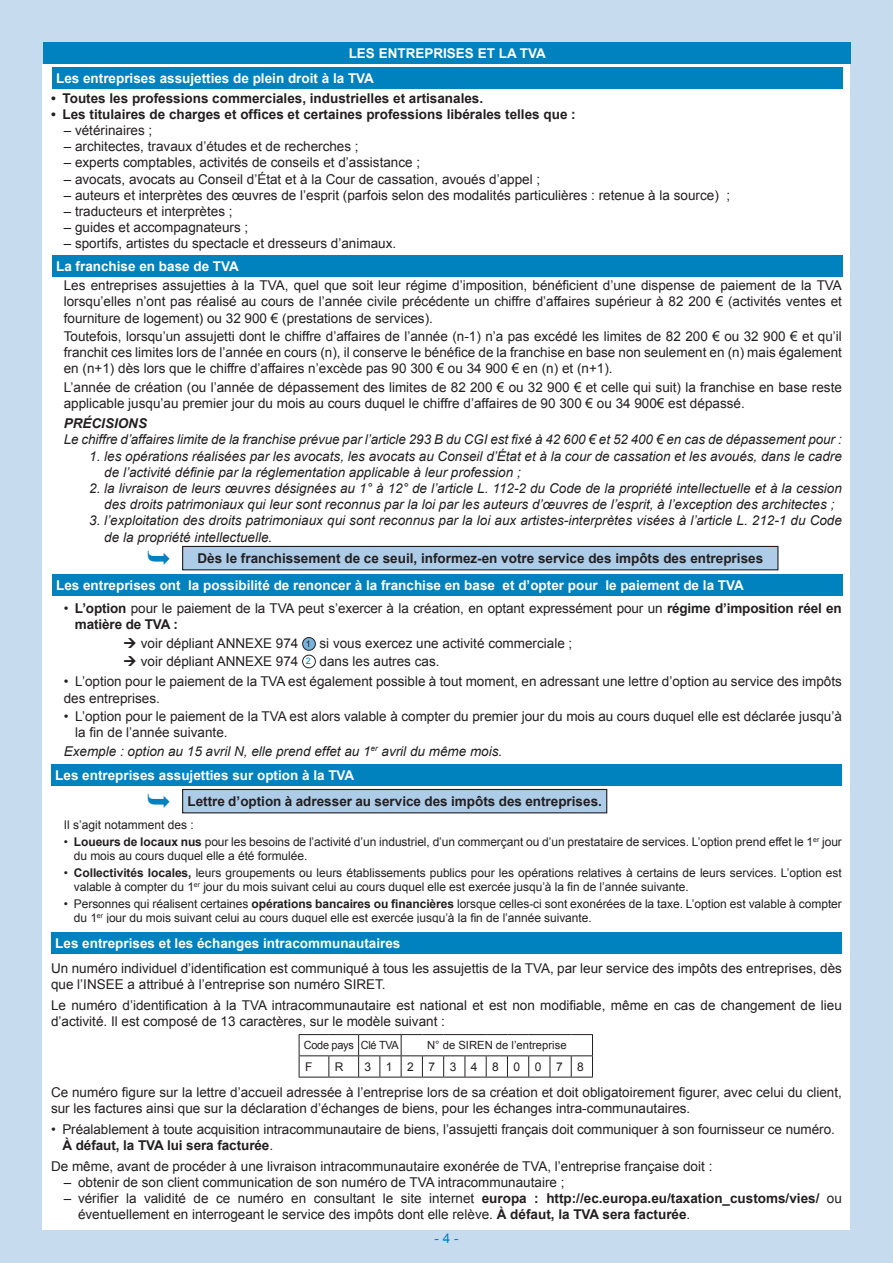
<style>
.page{position:relative;width:893px;height:1263px;background:#c6dbee}
.page>*{position:absolute;margin:0;border:0;box-sizing:border-box;transform-origin:0 0}
.t1{font:13.5px/16.2px "Arial";color:#231f20}
.t2{font:italic 13.5px/16.2px "Arial";color:#231f20}
.t3{font:700 13.5px "Arial";color:#231f20}
.t4{font:700 13.5px "Arial";color:#fff}
.t5{font:700 13.5px "Arial";color:#fff}
.t6{font:italic 700 13.5px "Arial";color:#231f20}
.t7{font:13.5px "Arial";color:#0082bf}
.t8{font:12px/14.4px "Arial";letter-spacing:-.005em;color:#231f20}
.t9{font:12px "Arial";letter-spacing:1.215em;color:#231f20}
.t10{font:11.25px "Arial";color:#231f20}
.t11{font:11.25px "Arial";letter-spacing:-.025em;color:#231f20}
.s1{font-weight:700}
.s2{font-size:9px}
.s3{font-size:9px;color:#0082bf}
</style>
<div class="page">
<div style="left:43px;top:43px;width:808px;height:21px;background:#0082bf"></div>
<div style="left:43px;top:64px;width:807px;height:867px;background:#fff"></div>
<div style="left:303px;top:637px;width:12px;height:13px;background:#79b2da;border-radius:50%"></div>
<div style="left:302px;top:637px;width:14px;height:14px;border:1px solid #231f20;border-radius:50%"></div>
<div style="left:302px;top:655px;width:14px;height:13px;border:1px solid #231f20;border-radius:50%"></div>
<div style="left:52px;top:68px;width:791px;height:21px;background:#0082bf"></div>
<div style="left:52px;top:255px;width:791px;height:21px;background:#0082bf"></div>
<div style="left:183px;top:546px;width:595px;height:24px;background:#adcce7"></div>
<div style="left:182px;top:546px;width:596px;height:24px;border:1px solid #231f20"></div>
<div style="left:52px;top:574px;width:791px;height:21px;background:#0082bf"></div>
<div style="left:51px;top:764px;width:791px;height:22px;background:#0082bf"></div>
<div style="left:183px;top:789px;width:424px;height:24px;background:#adcce7"></div>
<div style="left:182px;top:789px;width:425px;height:24px;border:1px solid #231f20"></div>
<div style="left:43px;top:924px;width:807px;height:306px;background:#fff"></div>
<div style="left:51px;top:932px;width:791px;height:22px;background:#0082bf"></div>
<hr style="left:299px;top:1034px;width:30px;height:1px;background:#231f20">
<hr style="left:329px;top:1034px;width:30px;height:1px;background:#231f20">
<hr style="left:299px;top:1055px;width:30px;height:1px;background:#231f20">
<svg style="left:299px;top:1035px;width:1px;height:42px"></svg>
<hr style="left:329px;top:1055px;width:30px;height:1px;background:#231f20">
<svg style="left:328px;top:1056px;width:1px;height:21px"></svg>
<hr style="left:299px;top:1077px;width:30px;height:1px;background:#231f20">
<hr style="left:329px;top:1077px;width:30px;height:1px;background:#231f20">
<svg style="left:358px;top:1034px;width:235px;height:44px"></svg>
<p class="t5" style="left:349px;top:44px;width:199px">LES ENTREPRISES ET LA TVA</p>
<p class="t3" style="left:51px;top:89px;width:434px">• Toutes les professions commerciales, industrielles et artisanales.</p>
<p class="t3" style="left:51px;top:105px;width:526px">• Les titulaires de charges et offices et certaines professions libérales telles que :</p>
<p class="t1" style="left:64px;top:122px;width:90px">– vétérinaires ;</p>
<p class="t1" style="left:64px;top:138px;width:296px">– architectes, travaux d’études et de recherches ;</p>
<p class="t1" style="left:64px;top:155px;width:358px">– experts comptables, activités de conseils et d’assistance ;</p>
<p class="t1" style="left:64px;top:171px;width:478px">– avocats, avocats au Conseil d’État et à la Cour de cassation, avoués d’appel ;</p>
<p class="t1" style="left:64px;top:187px;width:668px">– auteurs et interprètes des œuvres de l’esprit (parfois selon des modalités particulières : retenue à la source) ;</p>
<p class="t1" style="left:64px;top:203px;width:170px">– traducteurs et interprètes ;</p>
<p class="t1" style="left:64px;top:219px;width:186px">– guides et accompagnateurs ;</p>
<p class="t1" style="left:64px;top:236px;width:334px">– sportifs, artistes du spectacle et dresseurs d’animaux.</p>
<p class="t1" style="left:64px;top:277px;width:780px;text-align:justify">Les entreprises assujetties à la TVA, quel que soit leur régime d’imposition, bénéficient d’une dispense de paiement de la TVA lorsqu’elles n’ont pas réalisé au cours de l’année civile précédente un chiffre d’affaires supérieur à 82 200 € (activités ventes et fourniture de logement) ou 32 900 € (prestations de services).</p>
<p class="t1" style="left:64px;top:328px;width:780px;text-align:justify">Toutefois, lorsqu’un assujetti dont le chiffre d’affaires de l’année (n-1) n’a pas excédé les limites de 82 200 € ou 32 900 € et qu’il franchit ces limites lors de l’année en cours (n), il conserve le bénéfice de la franchise en base non seulement en (n) mais également en (n+1) dès lors que le chiffre d’affaires n’excède pas 90 300 € ou 34 900 € en (n) et (n+1).</p>
<p class="t1" style="left:64px;top:379px;width:780px">L’année de création (ou l’année de dépassement des limites de 82 200 € ou 32 900 € et celle qui suit) la franchise en base reste applicable jusqu’au premier jour du mois au cours duquel le chiffre d’affaires de 90 300 € ou 34 900€ est dépassé.</p>
<p class="t6" style="left:64px;top:414px;width:85px">PRÉCISIONS</p>
<p class="t2" style="left:64px;top:432px;width:779px">Le chiffre d’affaires limite de la franchise prévue par l’article 293 B du CGI est fixé à 42 600 € et 52 400 € en cas de dépassement pour :</p>
<p class="t2" style="left:104px;top:448px;width:739px;text-indent:-15px">1. les opérations réalisées par les avocats, les avocats au Conseil d’État et à la cour de cassation et les avoués, dans le cadre de l’activité définie par la réglementation applicable à leur profession ;</p>
<p class="t2" style="left:89px;top:480px;width:754px;text-align:center">2. la livraison de leurs œuvres désignées au 1° à 12° de l’article L. 112-2 du Code de la propriété intellectuelle et à la cession des droits patrimoniaux qui leur sont reconnus par la loi par les auteurs d’œuvres de l’esprit, à l’exception des architectes ;</p>
<p class="t2" style="left:104px;top:513px;width:739px;text-indent:-15px">3. l’exploitation des droits patrimoniaux qui sont reconnus par la loi aux artistes-interprètes visées à l’article L. 212-1 du Code de la propriété intellectuelle.</p>
<p class="t4" style="left:56px;top:70px;width:319px">Les entreprises assujetties de plein droit à la TVA</p>
<p class="t4" style="left:56px;top:257px;width:184px">La franchise en base de TVA</p>
<p class="t3" style="left:197px;top:549px;width:567px">Dès le franchissement de ce seuil, informez-en votre service des impôts des entreprises</p>
<p class="t4" style="left:56px;top:576px;width:689px">Les entreprises ont la possibilité de renoncer à la franchise en base et d’opter pour le paiement de la TVA</p>
<p class="t1" style="left:75px;top:600px;width:768px;text-indent:-11px">• <span class="s1">L’option</span> pour le paiement de la TVA peut s’exercer à la création, en optant expressément pour un <span class="s1">régime d’imposition réel en matière de TVA :</span></p>
<p class="t1" style="left:141px;top:634px;width:433px;line-height:18.3px">voir dépliant ANNEXE 974 <span class="s2">1</span> si vous exercez une activité commerciale ; voir dépliant ANNEXE 974 <span class="s3">2</span> dans les autres cas.</p>
<p class="t1" style="left:64px;top:674px;width:780px">• L’option pour le paiement de la TVA est également possible à tout moment, en adressant une lettre d’option au service des impôts des entreprises.</p>
<p class="t1" style="left:75px;top:708px;width:768px;text-indent:-11px">• L’option pour le paiement de la TVA est alors valable à compter du premier jour du mois au cours duquel elle est déclarée jusqu’à la fin de l’année suivante.</p>
<p class="t2" style="left:64px;top:743px;width:440px">Exemple : option au 15 avril N, elle prend effet au 1<sup>er</sup> avril du même mois.</p>
<p class="t4" style="left:55px;top:766px;width:301px">Les entreprises assujetties sur option à la TVA</p>
<p class="t3" style="left:187px;top:792px;width:416px">Lettre d’option à adresser au service des impôts des entreprises.</p>
<p class="t8" style="left:64px;top:818px;width:132px">Il s’agit notamment des :</p>
<p class="t8" style="left:74px;top:835px;width:770px;text-indent:-10px">• <span class="s1">Loueurs de locaux nus</span> pour les besoins de l’activité d’un industriel, d’un commerçant ou d’un prestataire de services. L’option prend effet le 1<sup>er</sup> jour du mois au cours duquel elle a été formulée.</p>
<p class="t8" style="left:74px;top:866px;width:769px;text-indent:-10px">• <span class="s1">Collectivités locales,</span> leurs groupements ou leurs établissements publics pour les opérations relatives à certains de leurs services. L’option est valable à compter du 1<sup>er</sup> jour du mois suivant celui au cours duquel elle est exercée jusqu’à la fin de l’année suivante.</p>
<p class="t8" style="left:74px;top:896px;width:769px;text-indent:-10px">• Personnes qui réalisent certaines <span class="s1">opérations bancaires ou financières</span> lorsque celles-ci sont exonérées de la taxe. L’option est valable à compter du 1<sup>er</sup> jour du mois suivant celui au cours duquel elle est exercée jusqu’à la fin de l’année suivante.</p>
<p class="t4" style="left:55px;top:934px;width:347px">Les entreprises et les échanges intracommunautaires</p>
<p class="t1" style="left:51px;top:960px;width:792px">Un numéro individuel d’identification est communiqué à tous les assujettis de la TVA, par leur service des impôts des entreprises, dès que l’INSEE a attribué à l’entreprise son numéro SIRET.</p>
<p class="t1" style="left:51px;top:997px;width:792px">Le numéro d’identification à la TVA intracommunautaire est national et est non modifiable, même en cas de changement de lieu d’activité. Il est composé de 13 caractères, sur le modèle suivant :</p>
<p class="t11" style="left:304px;top:1038px;width:97px">Code pays Clé TVA</p>
<p class="t10" style="left:427px;top:1038px;width:141px">N° de SIREN de l’entreprise</p>
<p class="t8" style="left:305px;top:1059px;width:9px">F</p>
<p class="t8" style="left:335px;top:1059px;width:10px">R</p>
<p class="t9" style="left:365px;top:1058px;width:221px">31273480078</p>
<p class="t1" style="left:51px;top:1084px;width:792px">Ce numéro figure sur la lettre d’accueil adressée à l’entreprise lors de sa création et doit obligatoirement figurer, avec celui du client, sur les factures ainsi que sur la déclaration d’échanges de biens, pour les échanges intra-communautaires.</p>
<p class="t1" style="left:62px;top:1121px;width:774px;text-indent:-11px">• Préalablement à toute acquisition intracommunautaire de biens, l’assujetti français doit communiquer à son fournisseur ce numéro.<br><span class="s1">À défaut, la TVA lui sera facturée</span>.</p>
<p class="t1" style="left:51px;top:1158px;width:663px">De même, avant de procéder à une livraison intracommunautaire exonérée de TVA, l’entreprise française doit :</p>
<p class="t1" style="left:64px;top:1174px;width:502px">– obtenir de son client communication de son numéro de TVA intracommunautaire ;</p>
<p class="t1" style="left:78px;top:1190px;width:765px;text-indent:-14px">– vérifier la validité de ce numéro en consultant le site internet <span class="s1">europa : http://ec.europa.eu/taxation_customs/vies/</span> ou éventuellement en interrogeant le service des impôts dont elle relève. <span class="s1">À défaut, la TVA sera facturée</span>.</p>
<p class="t7" style="left:434px;top:1229px;width:26px">- 4 -</p>
</div>
